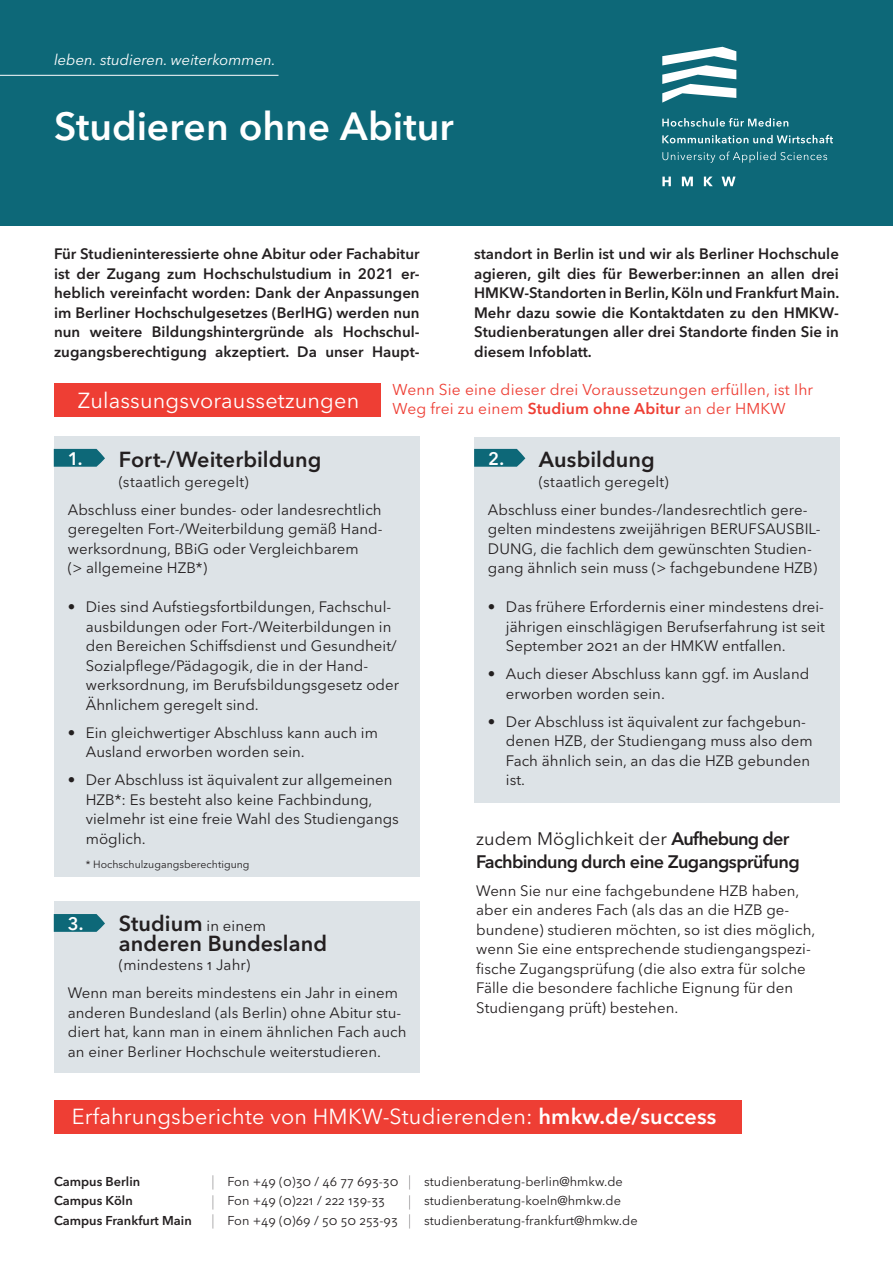
<style>
.page{position:relative;width:893px;height:1263px;background:#fff}
.page>*{position:absolute;margin:0;border:0;box-sizing:border-box;transform-origin:0 0}
.t1{font:600 39px "Avenir Next LT Pro";color:#fff}
.Modulbeschreibung{font:21.6px "Avenir Next LT Pro";letter-spacing:.01em;color:#fff}
.t2{font:600 21.6px/19.5px "Avenir Next LT Pro";letter-spacing:.005em;color:#231f20}
.t3{font:600 18px/22.5px "Avenir Next LT Pro";letter-spacing:-.03em;color:#231f20}
.t4{font:600 18px "Avenir Next LT Pro";color:#fff}
.Modulbeschreibung-2{font:15.6px/18.9px "Avenir Next LT Pro";letter-spacing:.01em;color:#ee3e34}
.t5{font:15px/19.5px "Avenir Next LT Pro";letter-spacing:.005em;color:#231f20}
.Modulbeschreibung-3{font:600 15px/19.5px "Avenir Next LT Pro";letter-spacing:.005em;color:#231f20;text-align:justify}
.Modulbeschreibung-4{font:italic 15px "Avenir Next LT Pro";color:#fff}
.t6{font:12.75px "Avenir Next LT Pro";letter-spacing:.005em;color:#231f20}
.t7{font:600 12.75px "Avenir Next LT Pro";letter-spacing:.005em;color:#231f20}
.t8{font:10.5px "Avenir Next LT Pro";letter-spacing:.005em;color:#231f20}
.s1{font-weight:600}
.s2{font-weight:400}
.s3{font-weight:400;font-size:15px}
.s4{font-weight:200;font-stretch:condensed;font-size:14.25px}
</style>
<div class="page">
<div style="left:54px;top:1100px;width:687px;height:33px;background:#ee3e34"></div>
<div style="left:54px;top:437px;width:365px;height:440px;background:#dde3e7"></div>
<div style="left:474px;top:437px;width:366px;height:365px;background:#dde3e7"></div>
<div style="left:0;top:0;width:893px;height:225px;background:#0d6878"></div>
<svg style="left:662px;top:177px;width:73px;height:9px"></svg>
<svg style="left:662px;top:152px;width:165px;height:11px"></svg>
<svg style="left:662px;top:135px;width:171px;height:8px"></svg>
<svg style="left:662px;top:118px;width:126px;height:9px"></svg>
<svg style="left:662px;top:47px;width:74px;height:56px"></svg>
<hr style="left:0;top:75px;width:279px;height:1px;background:#fff">
<div style="left:54px;top:384px;width:327px;height:33px;background:#ee3e34"></div>
<svg style="left:54px;top:449px;width:51px;height:18px"></svg>
<div style="left:54px;top:901px;width:366px;height:172px;background:#dde3e7"></div>
<svg style="left:54px;top:914px;width:51px;height:18px"></svg>
<svg style="left:474px;top:449px;width:51px;height:18px"></svg>
<p class="Modulbeschreibung-4" style="left:54px;top:51px;width:223px">leben. studieren. weiterkommen.</p>
<p class="t1" style="left:54px;top:103px;width:401px">Studieren ohne Abitur</p>
<p class="Modulbeschreibung-3" style="left:54px;top:244px;width:367px">Für Studieninteressierte ohne Abitur oder Fachabitur ist der Zugang zum Hochschulstudium in 2021 er&shy;heblich vereinfacht worden: Dank der Anpassungen im Berliner Hochschulgesetzes (BerlHG) werden nun nun weitere Bildungshintergründe als Hochschul&shy;zugangsberechtigung akzeptiert. Da unser Haupt-</p>
<p class="Modulbeschreibung" style="left:78px;top:387px;width:283px">Zulassungsvoraussetzungen</p>
<p class="t2" style="left:119px;top:450px;width:204px">Fort-/Weiterbildung</p>
<p class="t5" style="left:119px;top:472px;width:131px">(staatlich geregelt)</p>
<p class="t5" style="left:68px;top:500px;width:315px">Abschluss einer bundes- oder landesrechtlich geregelten Fort-/Weiterbildung gemäß Hand&shy;werksordnung, BBiG oder Vergleichbarem<br>(&gt; allgemeine HZB*)</p>
<p class="t5" style="left:86px;top:597px;width:315px;text-indent:-18px">• Dies sind Aufstiegsfortbildungen, Fachschul&shy;ausbildungen oder Fort-/Weiterbildungen in den Bereichen Schiffsdienst und Gesundheit/ Sozialpflege/Pädagogik, die in der Hand&shy;werksordnung, im Berufsbildungsgesetz oder Ähnlichem geregelt sind.</p>
<p class="t5" style="left:86px;top:723px;width:294px;text-indent:-18px">• Ein gleichwertiger Abschluss kann auch im<br>Ausland erworben worden sein.</p>
<p class="t5" style="left:86px;top:770px;width:315px;text-indent:-18px">• Der Abschluss ist äquivalent zur allgemeinen HZB*: Es besteht also keine Fachbindung, vielmehr ist eine freie Wahl des Studiengangs möglich.</p>
<p class="t8" style="left:86px;top:858px;width:165px">* Hochschulzugangsberechtigung</p>
<p class="Modulbeschreibung-3" style="left:474px;top:244px;width:367px">standort in Berlin ist und wir als Berliner Hochschule agieren, gilt dies für Bewerber:innen an allen drei HMKW-Standorten in Berlin, Köln und Frankfurt Main.<br>Mehr dazu sowie die Kontaktdaten zu den HMKW-Studienberatungen aller drei Standorte finden Sie in diesem Infoblatt.</p>
<p class="Modulbeschreibung-2" style="left:393px;top:380px;width:422px">Wenn Sie eine dieser drei Voraussetzungen erfüllen, ist Ihr<br>Weg frei zu einem <span class="s1">Studium ohne Abitur</span> an der HMKW</p>
<p class="t2" style="left:539px;top:450px;width:117px">Ausbildung</p>
<p class="t5" style="left:539px;top:472px;width:131px">(staatlich geregelt)</p>
<p class="t5" style="left:488px;top:500px;width:334px">Abschluss einer bundes-/landesrechtlich gere&shy;gelten mindestens zweijährigen BERUFSAUSBIL-DUNG, die fachlich dem gewünschten Studien&shy;gang ähnlich sein muss (&gt; fachgebundene HZB)</p>
<p class="t5" style="left:506px;top:597px;width:320px;text-indent:-18px">• Das frühere Erfordernis einer mindestens drei&shy;jährigen einschlägigen Berufserfahrung ist seit<br>September 2021 an der HMKW entfallen.</p>
<p class="t5" style="left:506px;top:664px;width:305px;text-indent:-18px">• Auch dieser Abschluss kann ggf. im Ausland erworben worden sein.</p>
<p class="t5" style="left:506px;top:712px;width:308px;text-indent:-18px">• Der Abschluss ist äquivalent zur fachgebun&shy;denen HZB, der Studiengang muss also dem Fach ähnlich sein, an das die HZB gebunden ist.</p>
<p class="t4" style="left:488px;top:447px;width:17px">2.</p>
<p class="t4" style="left:68px;top:447px;width:16px">1.</p>
<p class="t3" style="left:476px;top:827px;width:325px"><span class="s2">zudem Möglichkeit der</span> Aufhebung der<br>Fachbindung durch eine Zugangsprüfung</p>
<p class="t5" style="left:476px;top:880px;width:341px">Wenn Sie nur eine fachgebundene HZB haben, aber ein anderes Fach (als das an die HZB ge&shy;bundene) studieren möchten, so ist dies möglich, wenn Sie eine entsprechende studiengangspezi&shy;fische Zugangsprüfung (die also extra für solche Fälle die besondere fachliche Eignung für den Studiengang prüft) bestehen.</p>
<p class="t2" style="left:119px;top:914px;width:210px">Studium <span class="s3">in einem </span>anderen Bundesland</p>
<p class="t5" style="left:119px;top:955px;width:133px">(mindestens 1 Jahr)</p>
<p class="t5" style="left:68px;top:983px;width:340px">Wenn man bereits mindestens ein Jahr in einem anderen Bundesland (als Berlin) ohne Abitur stu&shy;diert hat, kann man in einem ähnlichen Fach auch an einer Berliner Hochschule weiterstudieren.</p>
<p class="t4" style="left:68px;top:912px;width:17px">3.</p>
<p class="Modulbeschreibung" style="left:72px;top:1104px;width:646px">Erfahrungsberichte von HMKW-Studierenden: <span class="s1">hmkw.de/success</span></p>
<p class="t7" style="left:54px;top:1173px;width:88px">Campus Berlin</p>
<p class="t6" style="left:212px;top:1173px;width:413px"><span class="s4">|</span> Fon +49 (0)30 / 46 77 693-30 <span class="s4">|</span> studienberatung-berlin@hmkw.de</p>
<p class="t7" style="left:54px;top:1193px;width:80px">Campus Köln</p>
<p class="t6" style="left:212px;top:1193px;width:175px"><span class="s4">|</span> Fon +49 (0)221 / 222 139-33</p>
<p class="t6" style="left:408px;top:1193px;width:214px"><span class="s4">|</span> studienberatung-koeln@hmkw.de</p>
<p class="t7" style="left:54px;top:1212px;width:139px">Campus Frankfurt Main</p>
<p class="t6" style="left:212px;top:1212px;width:428px"><span class="s4">|</span> Fon +49 (0)69 / 50 50 253-93 <span class="s4">|</span> studienberatung-frankfurt@hmkw.de</p>
</div>
